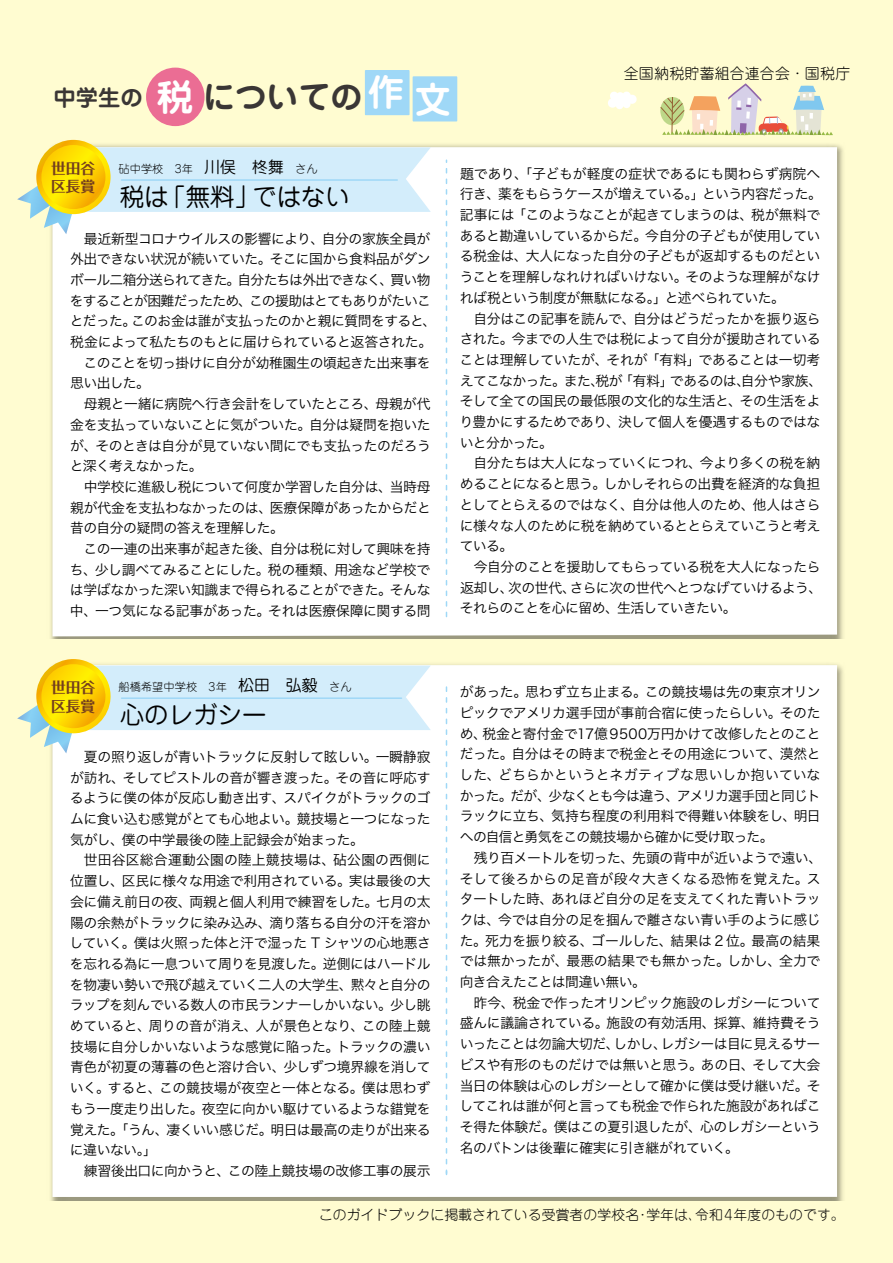
<style>
.page{position:relative;width:893px;height:1263px;background:#fffcd1}
.page>*{position:absolute;margin:0;border:0;box-sizing:border-box;transform-origin:0 0}
.t1{font:700 31.95px "Jun 501 Pro";color:#3a3635}
.t2{font:24.45px "Jun 201 Pro";color:#000}
.t3{font:300 14.85px "Jun 101 Pro";letter-spacing:.02em;color:#000}
.t4{font:700 14.7px/18.3px "Folk Pro";color:#743e1e}
.t5{font:13.8px/20.7px "Hira Kaku Pro W3";letter-spacing:-.03em;color:#000}
.t6{font:300 13.8px "Jun 101 Pro";letter-spacing:.01em;color:#000}
.t7{font:300 11.1px "Jun 101 Pro";letter-spacing:.01em;color:#000}
.s1{font-size:22.35px}
.s2{font-size:36.6px;color:#fff}
.s3{font-family:"Jun 201 Pro";font-weight:400;font-size:15.75px}
</style>
<div class="page">
<div style="left:52px;top:665px;width:785px;height:532px;background:#fff"></div>
<div style="left:146px;top:68px;width:59px;height:58px;background:#eb6d94;border-radius:50%"></div>
<img style="left:50px;top:141px;width:793px;height:497px">
<div style="left:52px;top:147px;width:785px;height:489px;background:#fff"></div>
<svg style="left:446px;top:687px;width:1px;height:489px"></svg>
<svg style="left:446px;top:169px;width:1px;height:448px"></svg>
<div style="left:366px;top:71px;width:43px;height:43px;background:#9fd8f7"></div>
<div style="left:365px;top:70px;width:45px;height:45px;border:1px solid #9fd8f7"></div>
<div style="left:413px;top:77px;width:43px;height:44px;background:#9fd8f7"></div>
<div style="left:413px;top:76px;width:44px;height:45px;border:1px solid #9fd8f7"></div>
<svg style="left:608px;top:91px;width:29px;height:18px"></svg>
<svg style="left:17px;top:147px;width:414px;height:87px"></svg>
<svg style="left:36px;top:140px;width:75px;height:74px"></svg>
<svg style="left:41px;top:145px;width:64px;height:64px"></svg>
<svg style="left:660px;top:83px;width:173px;height:52px"></svg>
<svg style="left:17px;top:659px;width:414px;height:94px"></svg>
<h1 class="t1" style="left:54px;top:71px;width:399px"><span class="s1">中学生の</span> <span class="s2">税</span>についての<span class="s2">作文</span></h1>
<p class="t3" style="left:624px;top:62px;width:228px">全国納税貯蓄組合連合会・国税庁</p>
<p class="t4" style="left:51px;top:157px;width:46px">世田谷区長賞</p>
<p class="t7" style="left:119px;top:160px;width:201px">砧中学校　3年 <span class="s3">川俣　柊舞</span>　さん</p>
<h2 class="t2" style="left:120px;top:177px;width:232px">税は「無料」ではない</h2>
<p class="t5" style="left:70px;top:227px;width:368px">　最近新型コロナウイルスの影響により、自分の家族全員が外出できない状況が続いていた。そこに国から食料品がダンボール二箱分送られてきた。自分たちは外出できなく、買い物をすることが困難だったため、この援助はとてもありがたいことだった。このお金は誰が支払ったのかと親に質問をすると、税金によって私たちのもとに届けられていると返答された。　このことを切っ掛けに自分が幼稚園生の頃起きた出来事を思い出した。<br>　母親と一緒に病院へ行き会計をしていたところ、母親が代金を支払っていないことに気がついた。自分は疑問を抱いたが、そのときは自分が見ていない間にでも支払ったのだろうと深く考えなかった。<br>　中学校に進級し税について何度か学習した自分は、当時母親が代金を支払わなかったのは、医療保障があったからだと昔の自分の疑問の答えを理解した。<br>　この一連の出来事が起きた後、自分は税に対して興味を持ち、少し調べてみることにした。税の種類、用途など学校では学ばなかった深い知識まで得られることができた。そんな中、一つ気になる記事があった。それは医療保障に関する問</p>
<p class="t5" style="left:459px;top:162px;width:364px">題であり、「子どもが軽度の症状であるにも関わらず病院へ行き、薬をもらうケースが増えている。」という内容だった。記事には「このようなことが起きてしまうのは、税が無料であると勘違いしているからだ。今自分の子どもが使用している税金は、大人になった自分の子どもが返却するものだということを理解しなれければいけない。そのような理解がなければ税という制度が無駄になる。」と述べられていた。<br>　自分はこの記事を読んで、自分はどうだったかを振り返らされた。今までの人生では税によって自分が援助されていることは理解していたが、それが「有料」であることは一切考えてこなかった。また、税が「有料」であるのは、自分や家族、そして全ての国民の最低限の文化的な生活と、その生活をより豊かにするためであり、決して個人を優遇するものではないと分かった。<br>　自分たちは大人になっていくにつれ、今より多くの税を納めることになると思う。しかしそれらの出費を経済的な負担としてとらえるのではなく、自分は他人のため、他人はさらに様々な人のために税を納めているととらえていこうと考えている。<br>　今自分のことを援助してもらっている税を大人になったら返却し、次の世代、さらに次の世代へとつなげていけるよう、それらのことを心に留め、生活していきたい。</p>
<p class="t4" style="left:51px;top:676px;width:46px">世田谷区長賞</p>
<p class="t7" style="left:119px;top:678px;width:235px">船橋希望中学校　3年 <span class="s3">松田　弘毅</span>　さん</p>
<h2 class="t2" style="left:120px;top:695px;width:148px">心のレガシー</h2>
<p class="t5" style="left:70px;top:745px;width:363px">　夏の照り返しが青いトラックに反射して眩しい。一瞬静寂が訪れ、そしてピストルの音が響き渡った。その音に呼応するように僕の体が反応し動き出す、スパイクがトラックのゴムに食い込む感覚がとても心地よい。競技場と一つになった気がし、僕の中学最後の陸上記録会が始まった。<br>　世田谷区総合運動公園の陸上競技場は、砧公園の西側に位置し、区民に様々な用途で利用されている。実は最後の大会に備え前日の夜、両親と個人利用で練習をした。七月の太陽の余熱がトラックに染み込み、滴り落ちる自分の汗を溶かしていく。僕は火照った体と汗で湿った T シャツの心地悪さを忘れる為に一息ついて周りを見渡した。逆側にはハードルを物凄い勢いで飛び越えていく二人の大学生、黙々と自分のラップを刻んでいる数人の市民ランナーしかいない。少し眺めていると、周りの音が消え、人が景色となり、この陸上競技場に自分しかいないような感覚に陥った。トラックの濃い青色が初夏の薄暮の色と溶け合い、少しずつ境界線を消していく。すると、この競技場が夜空と一体となる。僕は思わずもう一度走り出した。夜空に向かい駆けているような錯覚を覚えた。「うん、凄くいい感じだ。明日は最高の走りが出来るに違いない。」<br>　練習後出口に向かうと、この陸上競技場の改修工事の展示</p>
<p class="t5" style="left:459px;top:681px;width:364px">があった。思わず立ち止まる。この競技場は先の東京オリンピックでアメリカ選手団が事前合宿に使ったらしい。そのため、税金と寄付金で１７億９５００万円かけて改修したとのことだった。自分はその時まで税金とその用途について、漠然とした、どちらかというとネガティブな思いしか抱いていなかった。だが、少なくとも今は違う、アメリカ選手団と同じトラックに立ち、気持ち程度の利用料で得難い体験をし、明日への自信と勇気をこの競技場から確かに受け取った。<br>　残り百メートルを切った、先頭の背中が近いようで遠い、そして後ろからの足音が段々大きくなる恐怖を覚えた。スタートした時、あれほど自分の足を支えてくれた青いトラックは、今では自分の足を掴んで離さない青い手のように感じた。死力を振り絞る、ゴールした、結果は 2 位。最高の結果では無かったが、最悪の結果でも無かった。しかし、全力で向き合えたことは間違い無い。<br>　昨今、税金で作ったオリンピック施設のレガシーについて盛んに議論されている。施設の有効活用、採算、維持費そういったことは勿論大切だ、しかし、レガシーは目に見えるサービスや有形のものだけでは無いと思う。あの日、そして大会当日の体験は心のレガシーとして確かに僕は受け継いだ。そしてこれは誰が何と言っても税金で作られた施設があればこそ得た体験だ。僕はこの夏引退したが、心のレガシーという名のバトンは後輩に確実に引き継がれていく。</p>
<p class="t6" style="left:319px;top:1203px;width:527px">このガイドブックに掲載されている受賞者の学校名・学年は、令和4年度のものです。</p>
</div>
